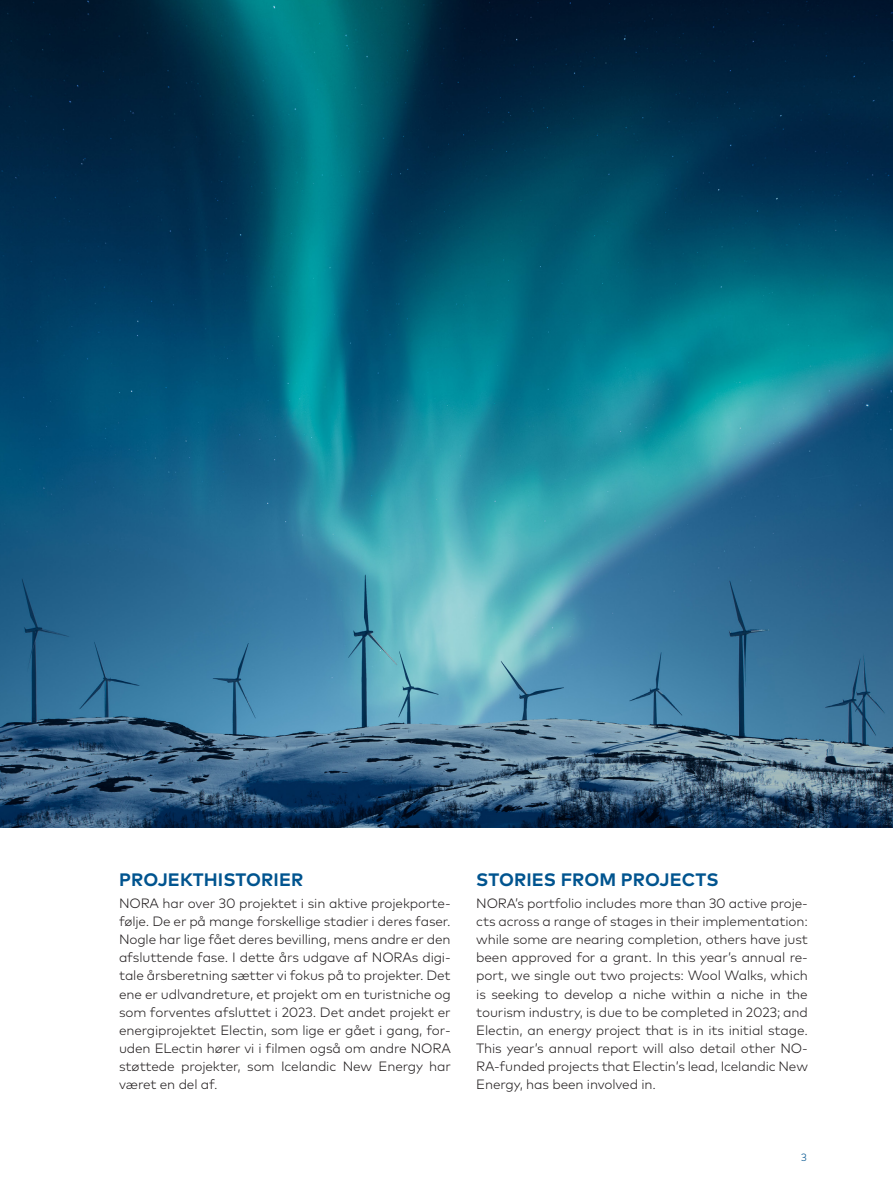
<style>
.page{position:relative;width:893px;height:1191px;background:#fff}
.page>*{position:absolute;margin:0;border:0;box-sizing:border-box;transform-origin:0 0}
.Millumrubrikk__Punkt{font:700 18px "Mark OT";letter-spacing:.005em;color:#00548f}
.Breyðtekstur_DK{font:300 13.5px/18px "Mark OT";letter-spacing:-.01em;color:#231f20;text-align:justify}
.t1{font:300 10.5px "Mark OT";color:#00548f}
</style>
<div class="page">
<img style="left:0;top:0;width:893px;height:827px">
<p class="Millumrubrikk__Punkt" style="left:119px;top:868px;width:186px">PROJEKTHISTORIER</p>
<p class="Breyðtekstur_DK" style="left:119px;top:894px;width:333px">NORA har over 30 projektet i sin aktive projekporte&shy;følje. De er på mange forskellige stadier i deres faser.<br>Nogle har lige fået deres bevilling, mens andre er den afsluttende fase. I dette års udgave af NORAs digi&shy;tale årsberetning sætter vi fokus på to projekter. Det ene er udlvandreture, et projekt om en turistniche og som forventes afsluttet i 2023. Det andet projekt er energiprojektet Electin, som lige er gået i gang, for&shy;uden ELectin hører vi i filmen også om andre NORA støttede projekter, som Icelandic New Energy har været en del af.</p>
<p class="Millumrubrikk__Punkt" style="left:476px;top:868px;width:244px">STORIES FROM PROJECTS</p>
<p class="Breyðtekstur_DK" style="left:476px;top:894px;width:333px">NORA’s portfolio includes more than 30 active proje&shy;cts across a range of stages in their implementation: while some are nearing completion, others have just been approved for a grant. In this year’s annual re&shy;port, we single out two projects: Wool Walks, which is seeking to develop a niche within a niche in the tourism industry, is due to be completed in 2023; and Electin, an energy project that is in its initial stage.<br>This year’s annual report will also detail other NO-RA-funded projects that Electin’s lead, Icelandic New Energy, has been involved in.</p>
<p class="t1" style="left:801px;top:1150px;width:7px">3</p>
</div>
